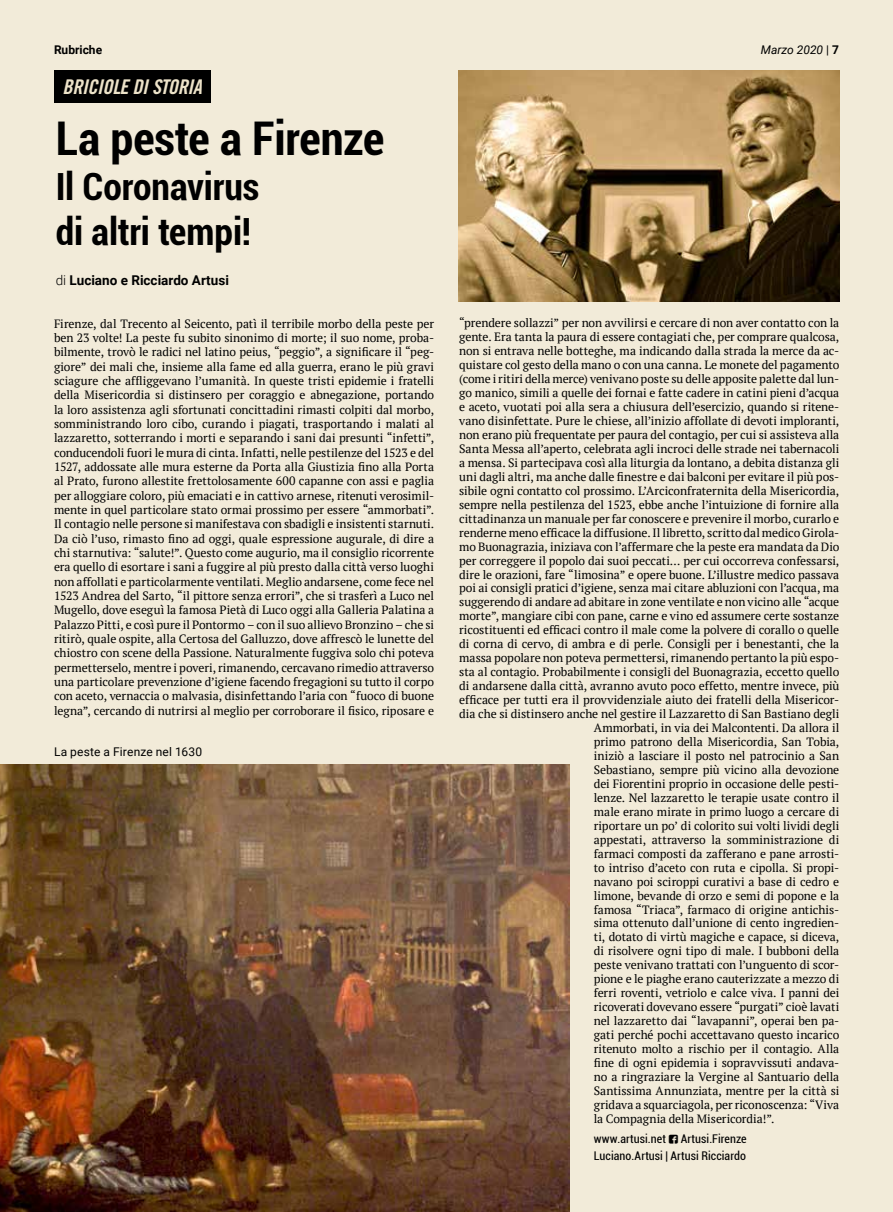
<style>
.page{position:relative;width:893px;height:1212px;background:#f2ebd9}
.page>*{position:absolute;margin:0;border:0;box-sizing:border-box;transform-origin:0 0}
.t1{font:700 condensed 46.5px "Roboto";letter-spacing:-.005em;color:#000}
.t2{font:700 condensed 37.5px/45px "Roboto";color:#000}
.t3{font:20.25px "Trade Gothic LT Bold Cond Twenty Obl";letter-spacing:-.02em;color:#ede3c9}
.t4{font:700 13.5px "Roboto";color:#000}
.t5{font:12px/14.4px "PT Serif";letter-spacing:-.005em;color:#000;text-align:justify}
.t6{font:condensed 12px/16.5px "Roboto";letter-spacing:.005em;color:#000}
.t7{font:12px "Roboto";letter-spacing:.015em;color:#000}
.t8{font:italic 12px "Roboto";color:#000}
.t9{font:700 12px "Roboto";color:#000}
.s1{font-style:normal}
.s2{font-weight:700;font-style:normal}
.s3{font-weight:300}
.s4{font-family:"Social Font Face";font-stretch:normal}
</style>
<div class="page">
<img style="left:459px;top:70px;width:380px;height:232px">
<div style="left:54px;top:70px;width:156px;height:33px;background:#000"></div>
<img style="left:0;top:765px;width:569px;height:447px">
<p class="t9" style="left:54px;top:41px;width:50px">Rubriche</p>
<p class="t8" style="left:761px;top:41px;width:80px">Marzo 2020 <span class="s1">|</span> <span class="s2">7</span></p>
<h3 class="t3" style="left:63px;top:75px;width:141px">BRICIOLE DI STORIA</h3>
<h1 class="t1" style="left:56px;top:106px;width:330px">La peste a Firenze</h1>
<h2 class="t2" style="left:56px;top:163px;width:205px">Il Coronavirus di altri tempi!</h2>
<p class="t4" style="left:56px;top:271px;width:175px"><span class="s3">di</span> Luciano e Ricciardo Artusi</p>
<p class="t5" style="left:54px;top:316px;width:382px">Firenze, dal Trecento al Seicento, patì il terribile morbo della peste per ben 23 volte! La peste fu subito sinonimo di morte; il suo nome, proba&shy;bilmente, trovò le radici nel latino peius, “peggio”, a significare il “peg&shy;giore” dei mali che, insieme alla fame ed alla guerra, erano le più gravi sciagure che affliggevano l’umanità. In queste tristi epidemie i fratelli della Misericordia si distinsero per coraggio e abnegazione, portando la loro assistenza agli sfortunati concittadini rimasti colpiti dal morbo, somministrando loro cibo, curando i piagati, trasportando i malati al lazzaretto, sotterrando i morti e separando i sani dai presunti “infetti”, conducendoli fuori le mura di cinta. Infatti, nelle pestilenze del 1523 e del 1527, addossate alle mura esterne da Porta alla Giustizia fino alla Porta al Prato, furono allestite frettolosamente 600 capanne con assi e paglia per alloggiare coloro, più emaciati e in cattivo arnese, ritenuti verosimil&shy;mente in quel particolare stato ormai prossimo per essere “ammorbati”.<br>Il contagio nelle persone si manifestava con sbadigli e insistenti starnuti.<br>Da ciò l’uso, rimasto fino ad oggi, quale espressione augurale, di dire a chi starnutiva: “salute!”. Questo come augurio, ma il consiglio ricorrente era quello di esortare i sani a fuggire al più presto dalla città verso luoghi non affollati e particolarmente ventilati. Meglio andarsene, come fece nel 1523 Andrea del Sarto, “il pittore senza errori”, che si trasferì a Luco nel Mugello, dove eseguì la famosa Pietà di Luco oggi alla Galleria Palatina a Palazzo Pitti, e così pure il Pontormo – con il suo allievo Bronzino – che si ritirò, quale ospite, alla Certosa del Galluzzo, dove affrescò le lunette del chiostro con scene della Passione. Naturalmente fuggiva solo chi poteva permetterselo, mentre i poveri, rimanendo, cercavano rimedio attraverso una particolare prevenzione d’igiene facendo fregagioni su tutto il corpo con aceto, vernaccia o malvasia, disinfettando l’aria con “fuoco di buone legna”, cercando di nutrirsi al meglio per corroborare il fisico, riposare e</p>
<p class="t7" style="left:54px;top:743px;width:150px">La peste a Firenze nel 1630</p>
<p class="t5" style="left:459px;top:316px;width:382px">“prendere sollazzi” per non avvilirsi e cercare di non aver contatto con la</p>
<p class="t5" style="left:459px;top:330px;width:382px">gente. Era tanta la paura di essere contagiati che, per comprare qualcosa,</p>
<p class="t5" style="left:459px;top:344px;width:382px">non si entrava nelle botteghe, ma indicando dalla strada la merce da ac-</p>
<p class="t5" style="left:459px;top:358px;width:382px">quistare col gesto della mano o con una canna. Le monete del pagamento</p>
<p class="t5" style="left:459px;top:371px;width:382px">(come i ritiri della merce) venivano poste su delle apposite palette dal lun-</p>
<p class="t5" style="left:459px;top:385px;width:382px">go manico, simili a quelle dei fornai e fatte cadere in catini pieni d’acqua</p>
<p class="t5" style="left:459px;top:399px;width:382px">e aceto, vuotati poi alla sera a chiusura dell’esercizio, quando si ritene-</p>
<p class="t5" style="left:459px;top:413px;width:382px">vano disinfettate. Pure le chiese, all’inizio affollate di devoti imploranti,</p>
<p class="t5" style="left:459px;top:427px;width:382px">non erano più frequentate per paura del contagio, per cui si assisteva alla</p>
<p class="t5" style="left:459px;top:441px;width:382px">Santa Messa all’aperto, celebrata agli incroci delle strade nei tabernacoli</p>
<p class="t5" style="left:459px;top:455px;width:382px">a mensa. Si partecipava così alla liturgia da lontano, a debita distanza gli</p>
<p class="t5" style="left:459px;top:469px;width:382px">uni dagli altri, ma anche dalle finestre e dai balconi per evitare il più pos-</p>
<p class="t5" style="left:459px;top:483px;width:382px">sibile ogni contatto col prossimo. L’Arciconfraternita della Misericordia,</p>
<p class="t5" style="left:459px;top:497px;width:382px">sempre nella pestilenza del 1523, ebbe anche l’intuizione di fornire alla</p>
<p class="t5" style="left:459px;top:511px;width:382px">cittadinanza un manuale per far conoscere e prevenire il morbo, curarlo e</p>
<p class="t5" style="left:459px;top:525px;width:382px">renderne meno efficace la diffusione. Il libretto, scritto dal medico Girola-</p>
<p class="t5" style="left:459px;top:539px;width:382px">mo Buonagrazia, iniziava con l’affermare che la peste era mandata da Dio</p>
<p class="t5" style="left:459px;top:553px;width:382px">per correggere il popolo dai suoi peccati… per cui occorreva confessarsi,</p>
<p class="t5" style="left:459px;top:567px;width:382px">dire le orazioni, fare “limosina” e opere buone. L’illustre medico passava</p>
<p class="t5" style="left:459px;top:581px;width:382px">poi ai consigli pratici d’igiene, senza mai citare abluzioni con l’acqua, ma</p>
<p class="t5" style="left:459px;top:595px;width:382px">suggerendo di andare ad abitare in zone ventilate e non vicino alle “acque</p>
<p class="t5" style="left:459px;top:609px;width:382px">morte”, mangiare cibi con pane, carne e vino ed assumere certe sostanze</p>
<p class="t5" style="left:459px;top:623px;width:382px">ricostituenti ed efficaci contro il male come la polvere di corallo o quelle</p>
<p class="t5" style="left:459px;top:637px;width:382px">di corna di cervo, di ambra e di perle. Consigli per i benestanti, che la</p>
<p class="t5" style="left:459px;top:651px;width:382px">massa popolare non poteva permettersi, rimanendo pertanto la più espo-</p>
<p class="t5" style="left:459px;top:665px;width:382px">sta al contagio. Probabilmente i consigli del Buonagrazia, eccetto quello</p>
<p class="t5" style="left:459px;top:679px;width:382px">di andarsene dalla città, avranno avuto poco effetto, mentre invece, più</p>
<p class="t5" style="left:459px;top:692px;width:382px">efficace per tutti era il provvidenziale aiuto dei fratelli della Misericor-</p>
<p class="t5" style="left:459px;top:706px;width:382px">dia che si distinsero anche nel gestire il Lazzaretto di San Bastiano degli</p>
<p class="t5" style="left:594px;top:720px;width:247px">Ammorbati, in via dei Malcontenti. Da allora il</p>
<p class="t5" style="left:594px;top:734px;width:247px">primo patrono della Misericordia, San Tobia,</p>
<p class="t5" style="left:594px;top:748px;width:247px">iniziò a lasciare il posto nel patrocinio a San</p>
<p class="t5" style="left:594px;top:762px;width:247px">Sebastiano, sempre più vicino alla devozione</p>
<p class="t5" style="left:594px;top:776px;width:247px">dei Fiorentini proprio in occasione delle pesti-</p>
<p class="t5" style="left:594px;top:790px;width:247px">lenze. Nel lazzaretto le terapie usate contro il</p>
<p class="t5" style="left:594px;top:804px;width:247px">male erano mirate in primo luogo a cercare di</p>
<p class="t5" style="left:594px;top:818px;width:247px">riportare un po’ di colorito sui volti lividi degli</p>
<p class="t5" style="left:594px;top:832px;width:247px">appestati, attraverso la somministrazione di</p>
<p class="t5" style="left:594px;top:846px;width:247px">farmaci composti da zafferano e pane arrosti-</p>
<p class="t5" style="left:594px;top:860px;width:247px">to intriso d’aceto con ruta e cipolla. Si propi-</p>
<p class="t5" style="left:594px;top:874px;width:247px">navano poi sciroppi curativi a base di cedro e</p>
<p class="t5" style="left:594px;top:888px;width:247px">limone, bevande di orzo e semi di popone e la</p>
<p class="t5" style="left:594px;top:902px;width:247px">famosa “Triaca”, farmaco di origine antichis-</p>
<p class="t5" style="left:594px;top:916px;width:247px">sima ottenuto dall’unione di cento ingredien-</p>
<p class="t5" style="left:594px;top:930px;width:247px">ti, dotato di virtù magiche e capace, si diceva,</p>
<p class="t5" style="left:594px;top:944px;width:247px">di risolvere ogni tipo di male. I bubboni della</p>
<p class="t5" style="left:594px;top:958px;width:247px">peste venivano trattati con l’unguento di scor-</p>
<p class="t5" style="left:594px;top:972px;width:247px">pione e le piaghe erano cauterizzate a mezzo di</p>
<p class="t5" style="left:594px;top:986px;width:247px">ferri roventi, vetriolo e calce viva. I panni dei</p>
<p class="t5" style="left:594px;top:1000px;width:247px">ricoverati dovevano essere “purgati” cioè lavati</p>
<p class="t5" style="left:594px;top:1013px;width:247px">nel lazzaretto dai “lavapanni”, operai ben pa-</p>
<p class="t5" style="left:594px;top:1027px;width:247px">gati perché pochi accettavano questo incarico</p>
<p class="t5" style="left:594px;top:1041px;width:247px">ritenuto molto a rischio per il contagio. Alla</p>
<p class="t5" style="left:594px;top:1055px;width:247px">fine di ogni epidemia i sopravvissuti andava-</p>
<p class="t5" style="left:594px;top:1069px;width:247px">no a ringraziare la Vergine al Santuario della</p>
<p class="t5" style="left:594px;top:1083px;width:247px">Santissima Annunziata, mentre per la città si</p>
<p class="t5" style="left:594px;top:1097px;width:247px">gridava a squarciagola, per riconoscenza: “Viva</p>
<p class="t5" style="left:594px;top:1111px;width:182px">la Compagnia della Misericordia!”.</p>
<p class="t6" style="left:594px;top:1130px;width:154px">www.artusi.net <span class="s4">`</span> Artusi.Firenze<br>Luciano.Artusi | Artusi Ricciardo</p>
</div>
